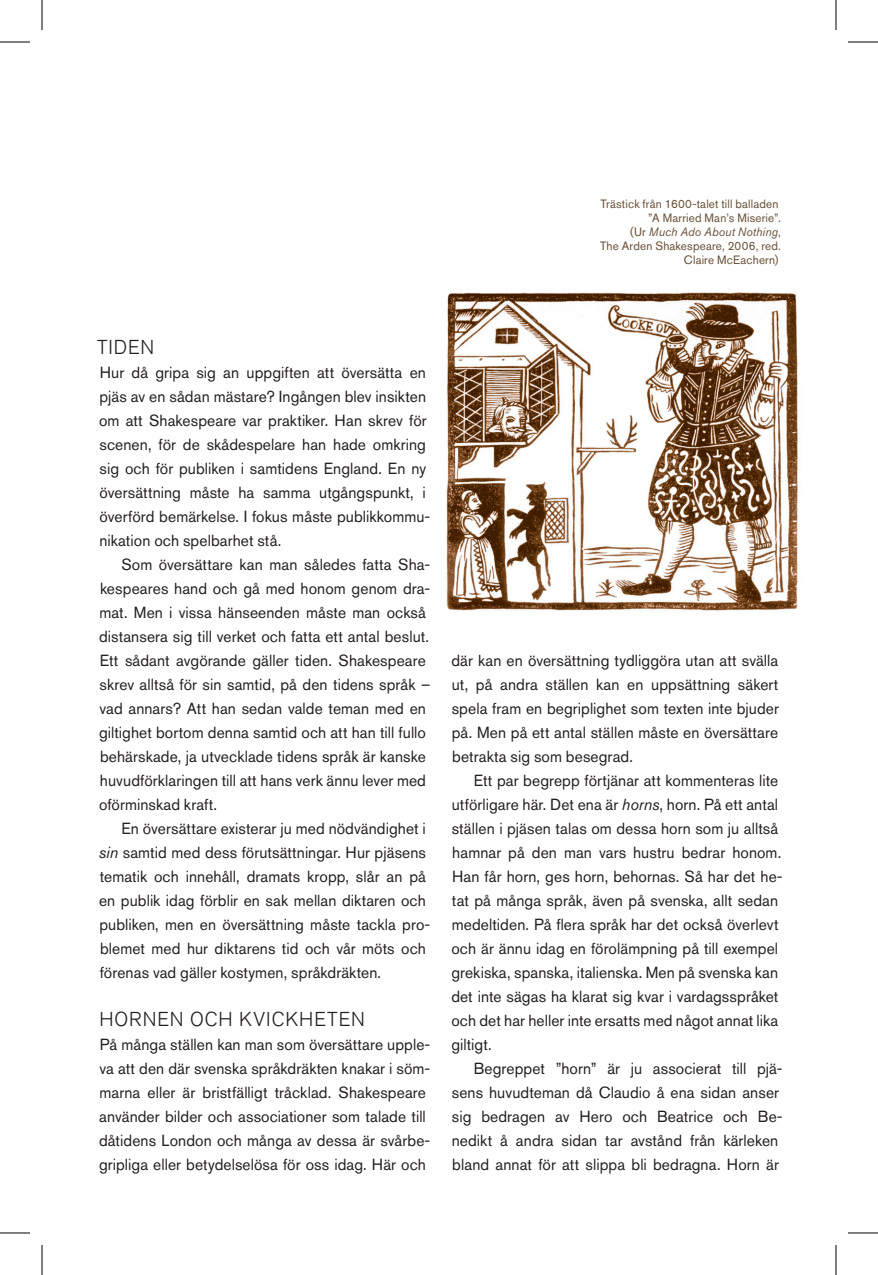
<style>
.page{position:relative;width:878px;height:1275px;background:#fff}
.page>*{position:absolute;margin:0;border:0;box-sizing:border-box;transform-origin:0 0}
.t1{font:300 20px "Akzidenz Grotesk BQ";color:#231f20}
.t2{font:16px/24px "Akzidenz Grotesk BQ";letter-spacing:.005em;color:#231f20}
.t3{font:12px/14px "Akzidenz Grotesk BQ";letter-spacing:.015em;color:#674e36;text-align:right}
.s1{font-style:italic}
</style>
<div class="page">
<img style="left:446px;top:292px;width:352px;height:319px">
<hr style="left:0;top:42px;width:30px;height:1px;background:#000">
<hr style="left:848px;top:42px;width:30px;height:1px;background:#000">
<hr style="left:0;top:1232px;width:30px;height:1px;background:#000">
<hr style="left:848px;top:1232px;width:30px;height:1px;background:#000">
<hr style="left:42px;top:0;width:1px;height:30px;background:#000">
<hr style="left:42px;top:1245px;width:1px;height:30px;background:#000">
<hr style="left:835px;top:0;width:1px;height:30px;background:#000">
<hr style="left:835px;top:1245px;width:1px;height:30px;background:#000">
<p class="t3" style="left:600px;top:197px;width:182px">Trästick från 1600-talet till balladen ”A Married Man’s Miserie”.<br>(Ur <span class="s1">Much Ado About Nothing</span>,<br>The Arden Shakespeare, 2006, red.<br>Claire McEachern)</p>
<p class="t1" style="left:97px;top:336px;width:24px">TIDEN</p>
<p class="t2" style="left:99px;top:360px;width:333px">Hur då gripa sig an uppgiften att översätta en pjäs av en sådan mästare? Ingången blev insikten om att Shakespeare var praktiker. Han skrev för scenen, för de skådespelare han hade omkring sig och för publiken i samtidens England. En ny översättning måste ha samma utgångspunkt, i överförd bemärkelse. I fokus måste publikkommu&shy;nikation och spelbarhet stå.</p>
<p class="t2" style="left:99px;top:552px;width:333px;text-indent:22px">Som översättare kan man således fatta Sha&shy;kespeares hand och gå med honom genom dra&shy;mat. Men i vissa hänseenden måste man också distansera sig till verket och fatta ett antal beslut.<br>Ett sådant avgörande gäller tiden. Shakespeare skrev alltså för sin samtid, på den tidens språk – vad annars? Att han sedan valde teman med en giltighet bortom denna samtid och att han till fullo behärskade, ja utvecklade tidens språk är kanske huvudförklaringen till att hans verk ännu lever med oförminskad kraft.</p>
<p class="t2" style="left:99px;top:816px;width:333px;text-indent:23px">En översättare existerar ju med nödvändighet i <span class="s1">sin</span> samtid med dess förutsättningar. Hur pjäsens tematik och innehåll, dramats kropp, slår an på en publik idag förblir en sak mellan diktaren och publiken, men en översättning måste tackla pro&shy;blemet med hur diktarens tid och vår möts och förenas vad gäller kostymen, språkdräkten.</p>
<p class="t1" style="left:99px;top:1008px;width:30px">HORNEN</p>
<p class="t1" style="left:190px;top:1008px;width:15px">OCH</p>
<p class="t1" style="left:239px;top:1008px;width:14px">KVICKHETEN</p>
<p class="t2" style="left:99px;top:1032px;width:333px">På många ställen kan man som översättare upple&shy;va att den där svenska språkdräkten knakar i söm&shy;marna eller är bristfälligt tråcklad. Shakespeare använder bilder och associationer som talade till dåtidens London och många av dessa är svårbe&shy;gripliga eller betydelselösa för oss idag. Här och</p>
<p class="t2" style="left:451px;top:648px;width:329px;text-align:justify">där kan en översättning tydliggöra utan att svälla ut, på andra ställen kan en uppsättning säkert spela fram en begriplighet som texten inte bjuder på. Men på ett antal ställen måste en översättare betrakta sig som besegrad.</p>
<p class="t2" style="left:451px;top:768px;width:333px;text-indent:22px">Ett par begrepp förtjänar att kommenteras lite utförligare här. Det ena är <span class="s1">horns</span>, horn. På ett antal ställen i pjäsen talas om dessa horn som ju alltså hamnar på den man vars hustru bedrar honom.<br>Han får horn, ges horn, behornas. Så har det he&shy;tat på många språk, även på svenska, allt sedan medeltiden. På flera språk har det också överlevt och är ännu idag en förolämpning på till exempel grekiska, spanska, italienska. Men på svenska kan det inte sägas ha klarat sig kvar i vardagsspråket och det har heller inte ersatts med något annat lika giltigt.</p>
<p class="t2" style="left:452px;top:1056px;width:332px;text-indent:22px">Begreppet ”horn” är ju associerat till pjä&shy;sens huvudteman då Claudio å ena sidan anser sig bedragen av Hero och Beatrice och Be&shy;nedikt å andra sidan tar avstånd från kärleken bland annat för att slippa bli bedragna. Horn är</p>
</div>
